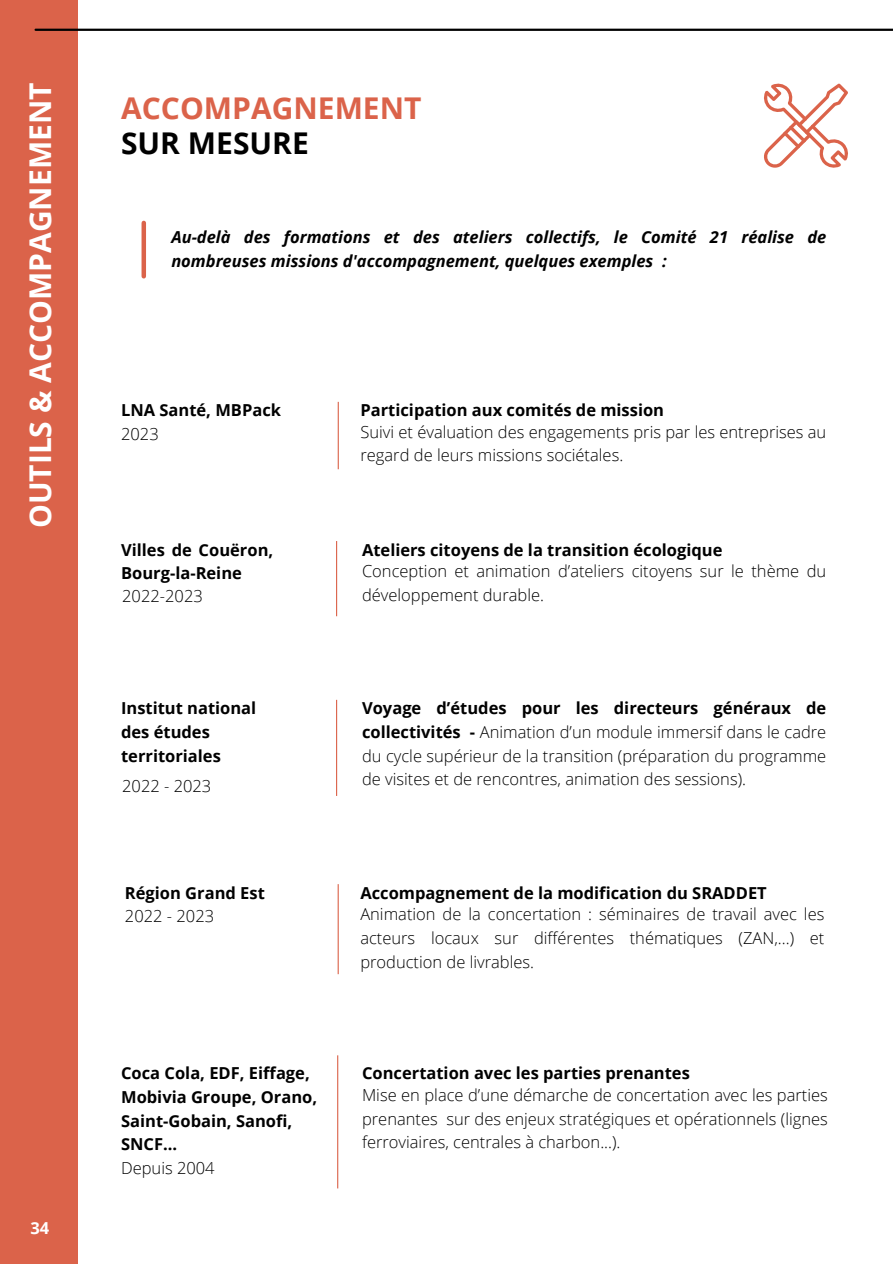
<style>
.page{position:relative;width:893px;height:1264px;background:#fff}
.page>*{position:absolute;margin:0;border:0;box-sizing:border-box;transform-origin:0 0}
.t1{font:700 30px "Open Sans";color:#fff}
.t2{font:700 30px "Open Sans";color:#db634a}
.t3{font:700 30px "Open Sans";color:#000}
.t4{font:300 16.5px/23.7px "Open Sans";color:#000;text-align:justify}
.t5{font:700 16.5px/23.7px "Open Sans";color:#000}
.t6{font:italic 700 16.5px/23.7px "Open Sans";color:#000}
.t7{font:700 16.5px "Open Sans";color:#fff}
.s1{font-weight:700}
</style>
<div class="page">
<div style="left:0;top:0;width:77px;height:1263px;background:#db634a"></div>
<hr style="left:36px;top:29px;width:856px;height:2px;background:#000">
<svg style="left:764px;top:83px;width:84px;height:85px"></svg>
<div style="left:141px;top:223px;width:5px;height:53px;background:#db634a"></div>
<hr style="left:336px;top:541px;width:1px;height:75px;background:#db634a">
<hr style="left:336px;top:700px;width:1px;height:96px;background:#db634a">
<hr style="left:337px;top:884px;width:2px;height:90px;background:#db634a">
<hr style="left:337px;top:1055px;width:1px;height:133px;background:#db634a">
<hr style="left:337px;top:402px;width:2px;height:67px;background:#db634a">
<p class="t1" style="left:19px;top:528px;width:447px;rotate:-90deg">OUTILS &amp; ACCOMPAGNEMENT</p>
<p class="t7" style="left:30px;top:1216px;width:20px">34</p>
<p class="t2" style="left:121px;top:87px;width:302px">ACCOMPAGNEMENT</p>
<p class="t3" style="left:121px;top:122px;width:189px">SUR MESURE</p>
<p class="t6" style="left:171px;top:224px;width:656px">Au-delà des formations et des ateliers collectifs, le Comité 21 réalise de nombreuses missions d'accompagnement, quelques exemples :</p>
<p class="t5" style="left:121px;top:398px;width:161px">LNA Santé, MBPack</p>
<p class="t5" style="left:360px;top:398px;width:305px">Participation aux comités de mission</p>
<p class="t4" style="left:121px;top:422px;width:39px">2023</p>
<p class="t4" style="left:360px;top:419px;width:467px">Suivi et évaluation des engagements pris par les entreprises au regard de leurs missions sociétales.</p>
<p class="t5" style="left:121px;top:537px;width:154px">Villes de Couëron,<br>Bourg-la-Reine</p>
<p class="t5" style="left:362px;top:537px;width:362px">Ateliers citoyens de la transition écologique</p>
<p class="t4" style="left:122px;top:584px;width:82px">2022-2023</p>
<p class="t4" style="left:362px;top:559px;width:466px">Conception et animation d’ateliers citoyens sur le thème du développement durable.</p>
<p class="t5" style="left:121px;top:696px;width:137px">Institut national des études territoriales</p>
<p class="t4" style="left:362px;top:696px;width:466px"><span class="s1">Voyage d’études pour les directeurs généraux de collectivités -</span> Animation d’un module immersif dans le cadre du cycle supérieur de la transition (préparation du programme de visites et de rencontres, animation des sessions).</p>
<p class="t4" style="left:122px;top:773px;width:91px">2022 - 2023</p>
<p class="t5" style="left:125px;top:880px;width:141px">Région Grand Est</p>
<p class="t5" style="left:360px;top:880px;width:408px">Accompagnement de la modification du SRADDET</p>
<p class="t4" style="left:125px;top:904px;width:91px">2022 - 2023</p>
<p class="t4" style="left:360px;top:902px;width:465px">Animation de la concertation : séminaires de travail avec les acteurs locaux sur différentes thématiques (ZAN,...) et production de livrables.</p>
<p class="t5" style="left:121px;top:1061px;width:197px">Coca Cola, EDF, Eiffage,<br>Mobivia Groupe, Orano,<br>Saint-Gobain, Sanofi,<br>SNCF...</p>
<p class="t5" style="left:362px;top:1061px;width:329px">Concertation avec les parties prenantes</p>
<p class="t4" style="left:121px;top:1155px;width:95px">Depuis 2004</p>
<p class="t4" style="left:362px;top:1082px;width:467px">Mise en place d’une démarche de concertation avec les parties prenantes sur des enjeux stratégiques et opérationnels (lignes ferroviaires, centrales à charbon...).</p>
</div>
